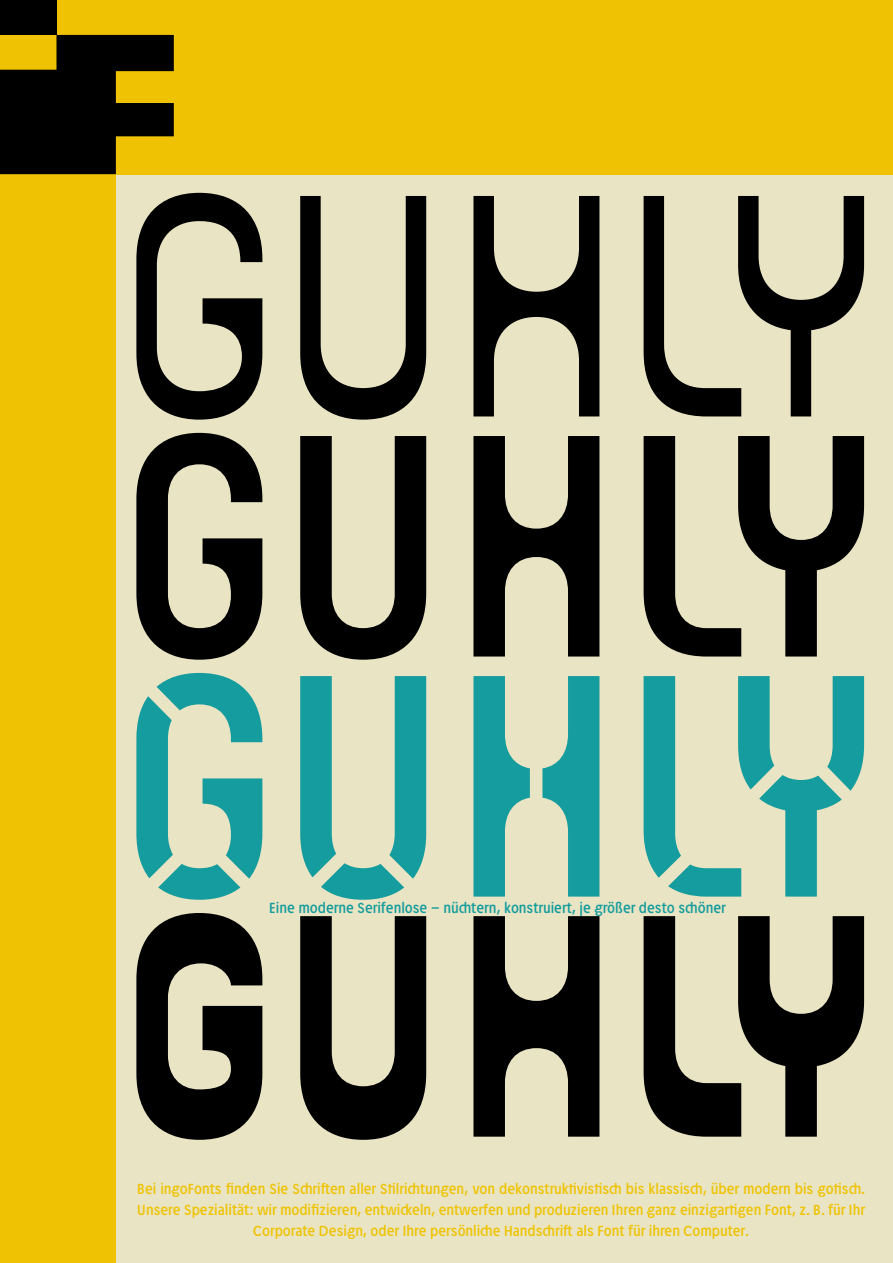
<style>
.page{position:relative;width:893px;height:1263px;background:#e9e4c3}
.page>*{position:absolute;margin:0;border:0;box-sizing:border-box;transform-origin:0 0}
.t1{font:300 315px "Guhly";color:#000}
.t2{font:315px "Guhly";color:#000}
.t3{font:315px "Guhly Stencil";color:#149c9e}
.t4{font:700 315px "Guhly";color:#000}
.t5{font:14.25px/21px "Josefa Pro";color:#efc304;text-align:center}
.t6{font:14.25px "Josefa Pro";color:#149c9e}
</style>
<div class="page">
<div style="left:0;top:0;width:893px;height:174px;background:#efc304"></div>
<div style="left:0;top:174px;width:116px;height:1089px;background:#efc304"></div>
<svg style="left:0;top:35px;width:174px;height:139px"></svg>
<div style="left:0;top:0;width:56px;height:35px;background:#000"></div>
<h1 class="t1" style="left:136px;top:117px;width:761px">GUHLY</h1>
<h1 class="t2" style="left:136px;top:357px;width:761px">GUHLY</h1>
<h1 class="t3" style="left:136px;top:597px;width:761px">GUHLY</h1>
<h1 class="t4" style="left:136px;top:837px;width:761px">GUHLY</h1>
<p class="t6" style="left:270px;top:899px;width:458px">Eine moderne Serifenlose – nüchtern, konstruiert, je größer desto schöner</p>
<p class="t5" style="left:138px;top:1178px;width:729px">Bei ingoFonts finden Sie Schriften aller Stilrichtungen, von dekonstruktivistisch bis klassisch, über modern bis gotisch.<br>Unsere Spezialität: wir modifizieren, entwickeln, entwerfen und produzieren Ihren ganz einzigartigen Font, z. B. für Ihr<br>Corporate Design, oder Ihre persönliche Handschrift als Font für ihren Computer.</p>
</div>
